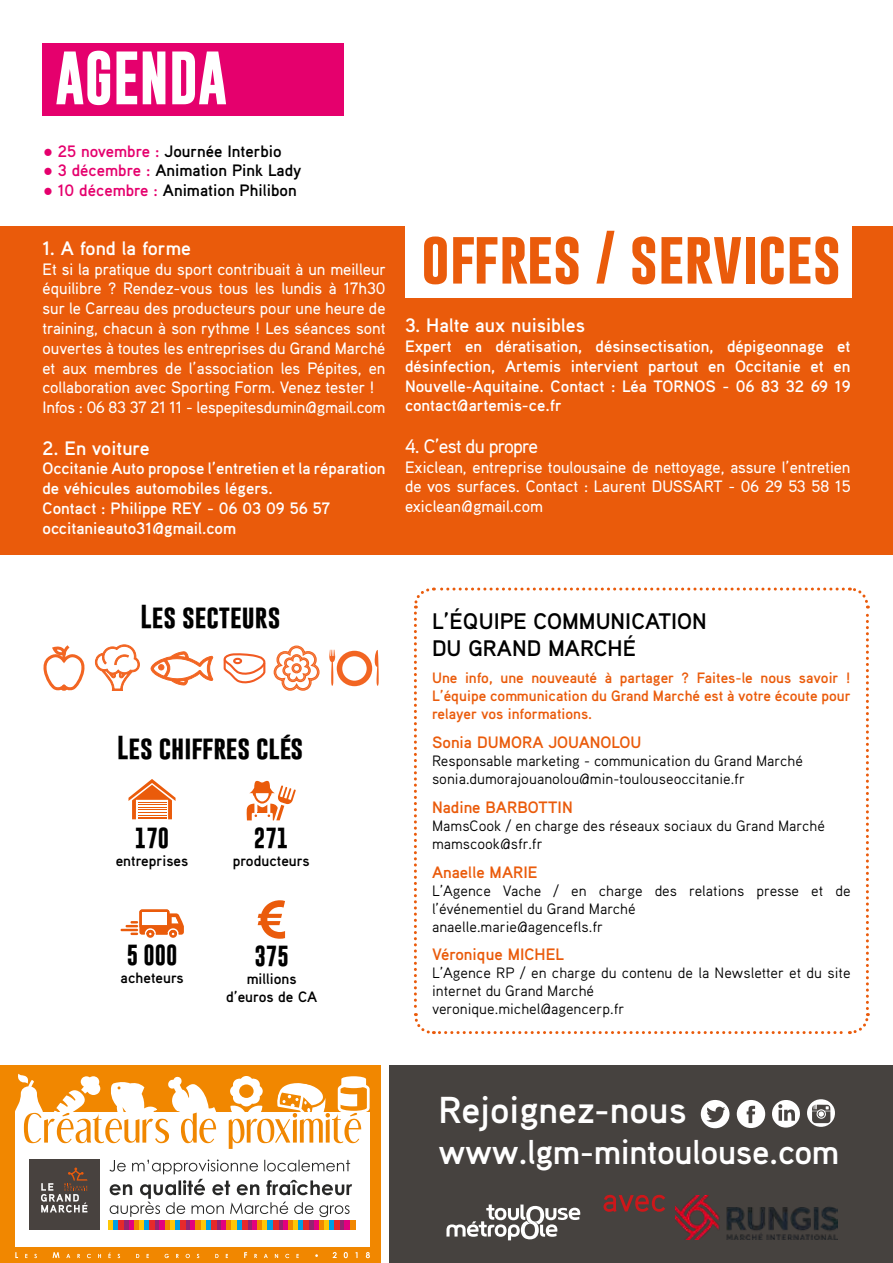
<style>
.page{position:relative;width:893px;height:1263px;background:#fff}
.page>*{position:absolute;margin:0;border:0;box-sizing:border-box;transform-origin:0 0}
.t1{font:700 54px "Gobold";color:#ea5b0b}
.t2{font:700 54px "Gobold";color:#fff}
.t3{font:700 51px "Century Gothic";color:#ea5b0b}
.t4{font:700 37.5px "Aaux Pro";color:#fff}
.t5{font:700 34.5px "Aaux Pro";letter-spacing:-.01em;color:#fff}
.t6{font:700 24px "Gobold";color:#000}
.t7{font:700 22.5px/27px "Aaux Pro";color:#000}
.t8{font:700 21px "Gobold";color:#000}
.t9{font:700 19.5px "Aaux Pro";color:#fff}
.t10{font:500 19.5px "Aaux Pro";letter-spacing:-.04em;color:#fff}
.t11{font:500 16.5px/19.8px "Aaux Pro";color:#fff}
.t12{font:700 16.5px/19.8px "Aaux Pro";color:#fff}
.t13{font:700 16.5px "Aaux Pro";color:#000}
.t14{font:700 16.5px "Aaux Pro";color:#ea5b0b}
.t15{font:15px/18px "Aaux Pro";color:#000}
.t16{font:700 15px/18px "Aaux Pro";color:#ea5b0b;text-align:justify}
.t17{font:700 15px/18px "Aaux Pro";color:#000;text-align:center}
.s1{font-family:"Century Gothic";font-weight:400;color:#e5006d}
.s2{color:#e5006d}
.s3{font-family:"Social Circles";font-weight:400;font-size:51px}
</style>
<div class="page">
<div style="left:43px;top:44px;width:301px;height:72px;background:#e5006d"></div>
<div style="left:0;top:1065px;width:381px;height:47px;background:#f18700"></div>
<svg style="left:15px;top:1074px;width:355px;height:75px"></svg>
<svg style="left:109px;top:1159px;width:243px;height:58px"></svg>
<div style="left:124px;top:1220px;width:5px;height:10px;background:#942471"></div>
<div style="left:109px;top:1220px;width:5px;height:10px;background:#fec707"></div>
<div style="left:114px;top:1220px;width:5px;height:10px;background:#009fe3"></div>
<div style="left:119px;top:1220px;width:5px;height:10px;background:#e62a2a"></div>
<div style="left:129px;top:1220px;width:5px;height:10px;background:#e3007f"></div>
<div style="left:134px;top:1220px;width:5px;height:10px;background:#f18700"></div>
<div style="left:155px;top:1220px;width:5px;height:10px;background:#942471"></div>
<div style="left:139px;top:1220px;width:5px;height:10px;background:#fec707"></div>
<div style="left:144px;top:1220px;width:6px;height:10px;background:#009fe3"></div>
<div style="left:150px;top:1220px;width:5px;height:10px;background:#e62a2a"></div>
<div style="left:160px;top:1220px;width:5px;height:10px;background:#e3007f"></div>
<div style="left:165px;top:1220px;width:5px;height:10px;background:#f18700"></div>
<div style="left:186px;top:1220px;width:5px;height:10px;background:#942471"></div>
<div style="left:170px;top:1220px;width:5px;height:10px;background:#fec707"></div>
<div style="left:175px;top:1220px;width:5px;height:10px;background:#009fe3"></div>
<div style="left:180px;top:1220px;width:6px;height:10px;background:#e62a2a"></div>
<div style="left:191px;top:1220px;width:5px;height:10px;background:#e3007f"></div>
<div style="left:196px;top:1220px;width:5px;height:10px;background:#f18700"></div>
<div style="left:216px;top:1220px;width:6px;height:10px;background:#942471"></div>
<div style="left:201px;top:1220px;width:5px;height:10px;background:#fec707"></div>
<div style="left:206px;top:1220px;width:5px;height:10px;background:#009fe3"></div>
<div style="left:211px;top:1220px;width:5px;height:10px;background:#e62a2a"></div>
<div style="left:222px;top:1220px;width:5px;height:10px;background:#e3007f"></div>
<div style="left:227px;top:1220px;width:5px;height:10px;background:#f18700"></div>
<div style="left:247px;top:1220px;width:5px;height:10px;background:#942471"></div>
<div style="left:232px;top:1220px;width:5px;height:10px;background:#fec707"></div>
<div style="left:237px;top:1220px;width:5px;height:10px;background:#009fe3"></div>
<div style="left:242px;top:1220px;width:5px;height:10px;background:#e62a2a"></div>
<div style="left:252px;top:1220px;width:6px;height:10px;background:#e3007f"></div>
<div style="left:258px;top:1220px;width:5px;height:10px;background:#f18700"></div>
<div style="left:278px;top:1220px;width:5px;height:10px;background:#942471"></div>
<div style="left:263px;top:1220px;width:5px;height:10px;background:#fec707"></div>
<div style="left:268px;top:1220px;width:5px;height:10px;background:#009fe3"></div>
<div style="left:273px;top:1220px;width:5px;height:10px;background:#e62a2a"></div>
<div style="left:283px;top:1220px;width:5px;height:10px;background:#e3007f"></div>
<div style="left:288px;top:1220px;width:5px;height:10px;background:#f18700"></div>
<div style="left:309px;top:1220px;width:5px;height:10px;background:#942471"></div>
<div style="left:293px;top:1220px;width:6px;height:10px;background:#fec707"></div>
<div style="left:299px;top:1220px;width:5px;height:10px;background:#009fe3"></div>
<div style="left:304px;top:1220px;width:5px;height:10px;background:#e62a2a"></div>
<div style="left:314px;top:1220px;width:5px;height:10px;background:#e3007f"></div>
<div style="left:319px;top:1220px;width:5px;height:10px;background:#f18700"></div>
<div style="left:340px;top:1220px;width:5px;height:10px;background:#942471"></div>
<div style="left:324px;top:1220px;width:5px;height:10px;background:#fec707"></div>
<div style="left:329px;top:1220px;width:6px;height:10px;background:#009fe3"></div>
<div style="left:335px;top:1220px;width:5px;height:10px;background:#e62a2a"></div>
<div style="left:345px;top:1220px;width:5px;height:10px;background:#e3007f"></div>
<div style="left:350px;top:1220px;width:5px;height:10px;background:#f18700"></div>
<div style="left:29px;top:1159px;width:71px;height:71px;background:#48423f"></div>
<svg style="left:41px;top:1167px;width:47px;height:45px"></svg>
<div style="left:0;top:1090px;width:15px;height:173px;background:#f18700"></div>
<div style="left:370px;top:1104px;width:11px;height:159px;background:#f18700"></div>
<div style="left:8px;top:1247px;width:369px;height:16px;background:#f18700"></div>
<svg style="left:15px;top:1252px;width:355px;height:6px"></svg>
<svg style="left:413px;top:587px;width:457px;height:448px"></svg>
<div style="left:0;top:226px;width:893px;height:329px;background:#ea5b0b"></div>
<svg style="left:329px;top:650px;width:50px;height:36px"></svg>
<svg style="left:273px;top:645px;width:47px;height:46px"></svg>
<svg style="left:223px;top:653px;width:43px;height:31px"></svg>
<div style="left:233px;top:658px;width:9px;height:6px;border:2px solid #f15a22;border-radius:50%"></div>
<svg style="left:95px;top:644px;width:45px;height:47px"></svg>
<svg style="left:151px;top:652px;width:62px;height:33px"></svg>
<svg style="left:43px;top:645px;width:42px;height:46px"></svg>
<div style="left:389px;top:1065px;width:504px;height:198px;background:#46423f"></div>
<svg style="left:603px;top:1195px;width:62px;height:17px"></svg>
<svg style="left:446px;top:1204px;width:134px;height:36px"></svg>
<svg style="left:128px;top:779px;width:48px;height:40px"></svg>
<svg style="left:247px;top:780px;width:49px;height:40px"></svg>
<svg style="left:121px;top:909px;width:63px;height:29px"></svg>
<img style="left:676px;top:1195px;width:162px;height:44px">
<div style="left:405px;top:225px;width:446px;height:72px;background:#fff"></div>
<h1 class="t2" style="left:55px;top:43px;width:173px">AGENDA</h1>
<p class="t13" style="left:43px;top:140px;width:240px"><span class="s1">●</span> <span class="s2">25 novembre :</span> Journée Interbio</p>
<p class="t13" style="left:43px;top:160px;width:260px"><span class="s1">●</span> <span class="s2">3 décembre :</span> Animation Pink Lady</p>
<p class="t13" style="left:43px;top:180px;width:255px"><span class="s1">●</span> <span class="s2">10 décembre :</span> Animation Philibon</p>
<p class="t9" style="left:43px;top:236px;width:150px">1. A fond la forme</p>
<p class="t11" style="left:43px;top:259px;width:345px">Et si la pratique du sport contribuait à un meilleur équilibre ? Rendez-vous tous les lundis à 17h30 sur le Carreau des producteurs pour une heure de training, chacun à son rythme ! Les séances sont ouvertes à toutes les entreprises du Grand Marché et aux membres de l’association les Pépites, en collaboration avec Sporting Form. Venez tester !<br>Infos : 06 83 37 21 11 - lespepitesdumin@gmail.com</p>
<p class="t9" style="left:43px;top:435px;width:109px">2. En voiture</p>
<p class="t12" style="left:43px;top:458px;width:344px">Occitanie Auto propose l’entretien et la réparation de véhicules automobiles légers.<br>Contact : Philippe REY - 06 03 09 56 57 occitanieauto31@gmail.com</p>
<h1 class="t1" style="left:421px;top:222px;width:421px">offres / services</h1>
<p class="t9" style="left:405px;top:313px;width:182px">3. Halte aux nuisibles</p>
<p class="t12" style="left:405px;top:336px;width:447px;text-align:justify">Expert en dératisation, désinsectisation, dépigeonnage et désinfection, Artemis intervient partout en Occitanie et en Nouvelle-Aquitaine. Contact : Léa TORNOS - 06 83 32 69 19 contact@artemis-ce.fr</p>
<p class="t10" style="left:405px;top:434px;width:134px">4. C’est du propre</p>
<p class="t11" style="left:405px;top:457px;width:447px;text-align:justify">Exiclean, entreprise toulousaine de nettoyage, assure l’entretien de vos surfaces. Contact : Laurent DUSSART - 06 29 53 58 15 exiclean@gmail.com</p>
<h3 class="t6" style="left:141px;top:601px;width:141px">Les secteurs</h3>
<h3 class="t6" style="left:117px;top:732px;width:188px">Les chiffres clés</h3>
<p class="t8" style="left:135px;top:824px;width:36px">170</p>
<p class="t17" style="left:116px;top:851px;width:74px">entreprises</p>
<p class="t8" style="left:127px;top:942px;width:52px">5 000</p>
<p class="t17" style="left:121px;top:969px;width:65px">acheteurs</p>
<p class="t8" style="left:254px;top:825px;width:36px">271</p>
<p class="t17" style="left:233px;top:852px;width:78px">producteurs</p>
<h2 class="t3" style="left:257px;top:880px;width:30px">€</h2>
<p class="t8" style="left:254px;top:942px;width:36px">375</p>
<p class="t17" style="left:226px;top:969px;width:93px">millions d’euros de CA</p>
<h3 class="t7" style="left:432px;top:607px;width:276px">L’ÉQUIPE COMMUNICATION<br>DU GRAND MARCHÉ</h3>
<p class="t16" style="left:432px;top:668px;width:420px">Une info, une nouveauté à partager ? Faites-le nous savoir !<br>L’équipe communication du Grand Marché est à votre écoute pour relayer vos informations.</p>
<p class="t14" style="left:432px;top:731px;width:211px">Sonia DUMORA JOUANOLOU</p>
<p class="t15" style="left:432px;top:751px;width:372px">Responsable marketing - communication du Grand Marché sonia.dumorajouanolou@min-toulouseoccitanie.fr</p>
<p class="t14" style="left:432px;top:796px;width:142px">Nadine BARBOTTIN</p>
<p class="t15" style="left:432px;top:816px;width:394px">MamsCook / en charge des réseaux sociaux du Grand Marché mamscook@sfr.fr</p>
<p class="t14" style="left:432px;top:861px;width:107px">Anaelle MARIE</p>
<p class="t15" style="left:432px;top:881px;width:420px">L’Agence Vache / en charge des relations presse et de l’événementiel du Grand Marché<br>anaelle.marie@agencefls.fr</p>
<p class="t14" style="left:432px;top:944px;width:133px">Véronique MICHEL</p>
<p class="t15" style="left:432px;top:964px;width:420px">L’Agence RP / en charge du contenu de la Newsletter et du site internet du Grand Marché<br>veronique.michel@agencerp.fr</p>
<h3 class="t4" style="left:439px;top:1085px;width:402px">Rejoignez-nous <span class="s3">tfli</span></h3>
<h3 class="t5" style="left:439px;top:1130px;width:402px">www.lgm-mintoulouse.com</h3>
</div>
